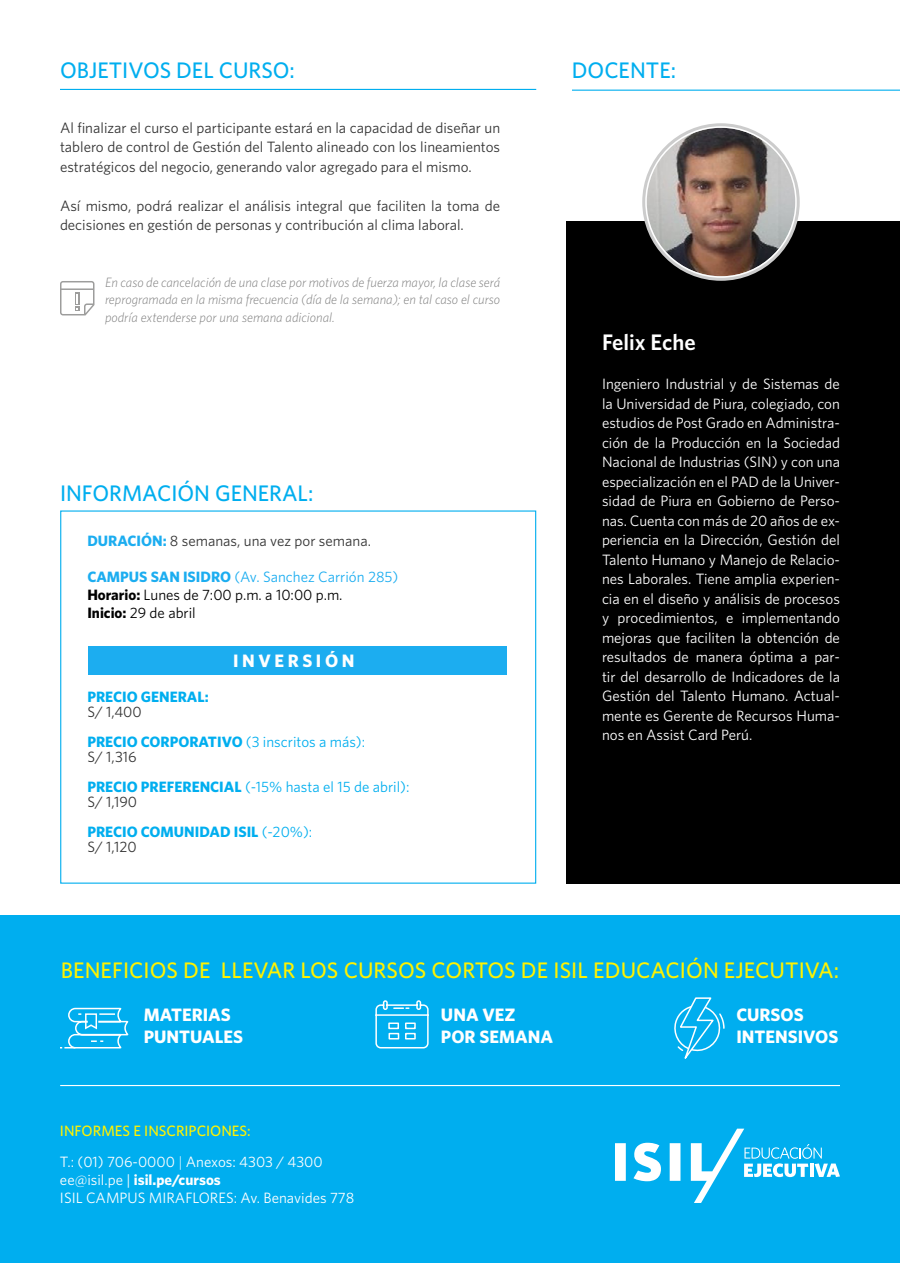
<style>
.page{position:relative;width:900px;height:1263px;background:#fff}
.page>*{position:absolute;margin:0;border:0;box-sizing:border-box;transform-origin:0 0}
.t1{font:500 22.5px "Whitney";letter-spacing:.005em;color:#fff200}
.t2{font:500 22.5px "Whitney";color:#00aeef}
.t3{font:600 22.5px "Whitney";color:#fff}
.t4{font:700 18px/21.6px "Whitney";color:#fff}
.t5{font:700 18px "Whitney";letter-spacing:.2em;color:#fff}
.t6{font:15px/19.5px "Whitney";color:#fff}
.t7{font:15px/19.5px "Whitney";color:#333;text-align:justify}
.t8{font:700 15px/30px "Whitney";color:#00aeef}
.t9{font:15px/18px "Whitney";color:#000}
.t10{font:15px/30px "Whitney";color:#00aeef}
.t11{font:italic 300 13.5px/17.5px "Whitney";color:#808080;text-align:justify}
.s1{font-weight:700;color:#1cadf0}
.s2{color:#1cadf0}
.s3{font-weight:700}
.s4{font-weight:400;color:#333}
.s5{font-weight:400}
.s6{color:#333}
.s7{font-weight:500;color:#fff200}
.s8{font-weight:300}
</style>
<div class="page">
<div style="left:566px;top:221px;width:334px;height:663px;background:#000"></div>
<div style="left:0;top:916px;width:900px;height:347px;background:#00aeef"></div>
<hr style="left:60px;top:89px;width:476px;height:1px;background:#00aeef">
<hr style="left:572px;top:90px;width:328px;height:1px;background:#00aeef">
<img style="left:647px;top:128px;width:148px;height:148px">
<svg style="left:375px;top:1000px;width:54px;height:49px"></svg>
<svg style="left:60px;top:1007px;width:69px;height:42px"></svg>
<svg style="left:674px;top:997px;width:51px;height:62px"></svg>
<svg style="left:615px;top:1129px;width:225px;height:74px"></svg>
<svg style="left:60px;top:281px;width:34px;height:34px"></svg>
<hr style="left:60px;top:1085px;width:780px;height:1px;background:#fff">
<div style="left:88px;top:646px;width:419px;height:29px;background:#1cadf0"></div>
<h1 class="t2" style="left:60px;top:55px;width:236px">OBJETIVOS DEL CURSO:</h1>
<p class="t7" style="left:60px;top:117px;width:442px">Al finalizar el curso el participante estará en la capacidad de diseñar un tablero de control de Gestión del Talento alineado con los lineamientos estratégicos del negocio, generando valor agregado para el mismo.</p>
<p class="t7" style="left:60px;top:195px;width:442px">Así mismo, podrá realizar el análisis integral que faciliten la toma de decisiones en gestión de personas y contribución al clima laboral.</p>
<p class="t11" style="left:105px;top:273px;width:397px">En caso de cancelación de una clase por motivos de fuerza mayor, la clase será reprogramada en la misma frecuencia (día de la semana); en tal caso el curso podría extenderse por una semana adicional.</p>
<h1 class="t2" style="left:60px;top:479px;width:255px">INFORMACIÓN GENERAL:</h1>
<p class="t7" style="left:87px;top:530px;width:285px"><span class="s1">DURACIÓN:</span> 8 semanas, una vez por semana.</p>
<p class="t9" style="left:87px;top:567px;width:313px"><span class="s1">CAMPUS SAN ISIDRO</span> <span class="s2">(Av. Sanchez Carrión 285)<br></span><span class="s3">Horario:</span> Lunes de 7:00 p.m. a 10:00 p.m.<br><span class="s3">Inicio:</span> 29 de abril</p>
<p class="t5" style="left:233px;top:648px;width:123px">INVERSIÓN</p>
<p class="t8" style="left:87px;top:682px;width:123px">PRECIO GENERAL:</p>
<p class="t8" style="left:87px;top:697px;width:279px"><span class="s4">S/ 1,400<br></span>PRECIO CORPORATIVO <span class="s5">(3 inscritos a más):</span></p>
<p class="t10" style="left:87px;top:742px;width:324px"><span class="s6">S/ 1,316<br></span><span class="s3">PRECIO PREFERENCIAL</span> (-15% hasta el 15 de abril):</p>
<p class="t8" style="left:87px;top:787px;width:226px"><span class="s4">S/ 1,190<br></span>PRECIO COMUNIDAD ISIL <span class="s5">(-20%):</span></p>
<p class="t7" style="left:87px;top:837px;width:51px">S/ 1,120</p>
<h1 class="t2" style="left:572px;top:55px;width:106px">DOCENTE:</h1>
<h1 class="t3" style="left:602px;top:327px;width:95px">Felix Eche</h1>
<p class="t6" style="left:602px;top:374px;width:240px;text-align:justify">Ingeniero Industrial y de Sistemas de la Universidad de Piura, colegiado, con estudios de Post Grado en Administra&shy;ción de la Producción en la Sociedad Nacional de Industrias (SIN) y con una especialización en el PAD de la Univer&shy;sidad de Piura en Gobierno de Perso&shy;nas. Cuenta con más de 20 años de ex&shy;periencia en la Dirección, Gestión del Talento Humano y Manejo de Relacio&shy;nes Laborales. Tiene amplia experien&shy;cia en el diseño y análisis de procesos y procedimientos, e implementando mejoras que faciliten la obtención de resultados de manera óptima a par&shy;tir del desarrollo de Indicadores de la Gestión del Talento Humano. Actual&shy;mente es Gerente de Recursos Huma&shy;nos en Assist Card Perú.</p>
<h1 class="t1" style="left:61px;top:955px;width:780px">BENEFICIOS DE LLEVAR LOS CURSOS CORTOS DE ISIL EDUCACIÓN EJECUTIVA:</h1>
<p class="t4" style="left:144px;top:1004px;width:101px">MATERIAS<br>PUNTUALES</p>
<p class="t4" style="left:441px;top:1004px;width:114px">UNA VEZ<br>POR SEMANA</p>
<p class="t4" style="left:736px;top:1004px;width:104px">CURSOS<br>INTENSIVOS</p>
<p class="t6" style="left:60px;top:1114px;width:264px;line-height:31.2px"><span class="s7">INFORMES E INSCRIPCIONES:<br></span>T.: (01) 706-0000 <span class="s8">|</span> Anexos: 4303 / 4300</p>
<p class="t6" style="left:60px;top:1170px;width:296px;line-height:18px">ee@isil.pe | <span class="s3">isil.pe/cursos<br></span>ISIL CAMPUS MIRAFLORES: Av. Benavides 778</p>
</div>
